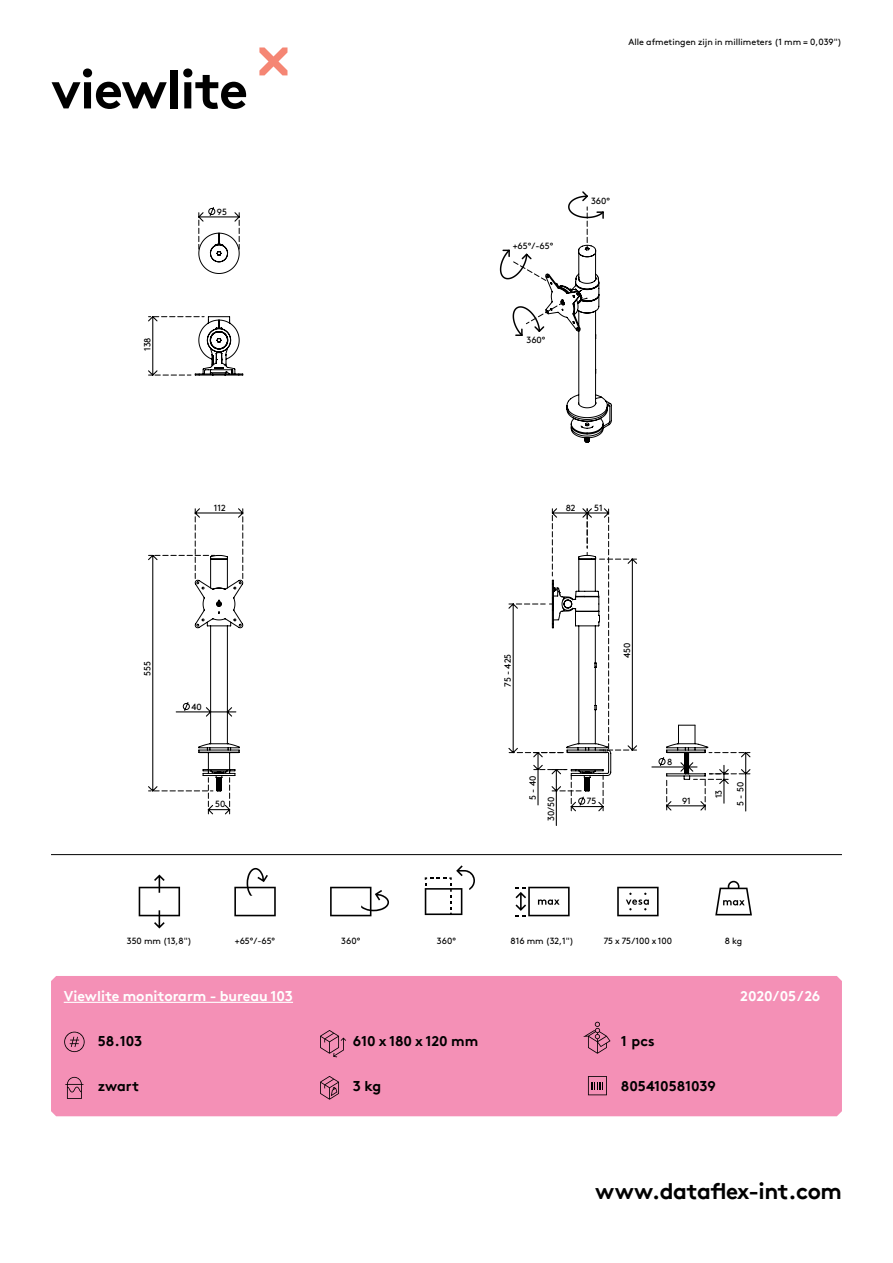
<style>
.page{position:relative;width:893px;height:1263px;background:#fff}
.page>*{position:absolute;margin:0;border:0;box-sizing:border-box;transform-origin:0 0}
.hoofdstuk{font:700 54px "Brown Pro TT";letter-spacing:-.02em;color:#000}
.t1{font:700 22.5px "Brown Pro TT";letter-spacing:-.02em;color:#000}
.specificaties{font:700 14.25px "Brown Pro TT";color:#000}
.t2{font:700 14.25px "Brown Pro TT";color:#fff}
.t3{font:9px "Brown";color:#000}
.t4{font:9px/18.3px "Brown Pro TT Regular Alt";color:#000}
</style>
<div class="page">
<svg style="left:259px;top:47px;width:28px;height:28px"></svg>
<hr style="left:51px;top:854px;width:791px;height:1px;background:#000">
<svg style="left:139px;top:874px;width:41px;height:54px"></svg>
<svg style="left:234px;top:868px;width:42px;height:48px"></svg>
<svg style="left:330px;top:887px;width:59px;height:29px"></svg>
<svg style="left:425px;top:865px;width:50px;height:50px"></svg>
<svg style="left:515px;top:887px;width:55px;height:29px"></svg>
<svg style="left:617px;top:887px;width:42px;height:29px"></svg>
<svg style="left:715px;top:881px;width:37px;height:34px"></svg>
<div style="left:51px;top:976px;width:791px;height:140px;background:#f490b6"></div>
<svg style="left:149px;top:508px;width:95px;height:307px"></svg>
<svg style="left:508px;top:508px;width:129px;height:304px"></svg>
<svg style="left:149px;top:316px;width:95px;height:60px"></svg>
<svg style="left:499px;top:191px;width:113px;height:252px"></svg>
<svg style="left:651px;top:724px;width:99px;height:87px"></svg>
<svg style="left:198px;top:207px;width:42px;height:67px"></svg>
<svg style="left:64px;top:1032px;width:21px;height:20px"></svg>
<svg style="left:65px;top:1077px;width:18px;height:22px"></svg>
<svg style="left:320px;top:1030px;width:26px;height:27px"></svg>
<svg style="left:583px;top:1022px;width:27px;height:32px"></svg>
<svg style="left:320px;top:1076px;width:19px;height:24px"></svg>
<svg style="left:588px;top:1076px;width:19px;height:19px"></svg>
<hr style="left:64px;top:1002px;width:229px;height:1px;background:#fff">
<p class="hoofdstuk" style="left:51px;top:46px;width:198px">viewlite</p>
<p class="t4" style="left:138px;top:351px;width:15px;rotate:-90deg">138</p>
<p class="t4" style="left:217px;top:202px;width:12px">95</p>
<p class="t4" style="left:214px;top:498px;width:13px">112</p>
<p class="t4" style="left:138px;top:676px;width:16px;rotate:-90deg">555</p>
<p class="t4" style="left:191px;top:697px;width:12px">40</p>
<p class="t4" style="left:215px;top:794px;width:12px">50</p>
<p class="t3" style="left:628px;top:35px;width:215px">Alle afmetingen zijn in millimeters (1 mm = 0,039")</p>
<p class="t4" style="left:513px;top:236px;width:42px">+65°/-65°</p>
<p class="t4" style="left:526px;top:330px;width:21px">360°</p>
<p class="t4" style="left:591px;top:191px;width:21px">360°</p>
<p class="t4" style="left:566px;top:498px;width:11px">82</p>
<p class="t4" style="left:594px;top:498px;width:10px">51</p>
<p class="t4" style="left:498px;top:687px;width:35px;rotate:-90deg">75 - 425</p>
<p class="t4" style="left:617px;top:658px;width:17px;rotate:-90deg">450</p>
<p class="t4" style="left:523px;top:821px;width:46px;text-indent:21px;rotate:-90deg">5 - 40<br>30/50</p>
<p class="t4" style="left:587px;top:791px;width:11px">75</p>
<p class="t4" style="left:667px;top:752px;width:7px">8</p>
<p class="t4" style="left:682px;top:790px;width:10px">91</p>
<p class="t4" style="left:709px;top:798px;width:10px;rotate:-90deg">13</p>
<p class="t4" style="left:730px;top:806px;width:26px;rotate:-90deg">5 - 50</p>
<p class="t3" style="left:127px;top:934px;width:66px">350 mm (13,8")</p>
<p class="t3" style="left:235px;top:934px;width:42px">+65°/-65°</p>
<p class="t3" style="left:341px;top:934px;width:21px">360°</p>
<p class="t3" style="left:437px;top:934px;width:21px">360°</p>
<p class="t3" style="left:511px;top:934px;width:65px">816 mm (32,1")</p>
<p class="t3" style="left:604px;top:934px;width:70px">75 x 75/100 x 100</p>
<p class="t3" style="left:725px;top:934px;width:19px">8 kg</p>
<h3 class="t2" style="left:64px;top:985px;width:231px">Viewlite monitorarm - bureau 103</h3>
<h3 class="t2" style="left:740px;top:985px;width:82px">2020/05/26</h3>
<h3 class="specificaties" style="left:98px;top:1029px;width:46px">58.103</h3>
<p class="specificaties" style="left:98px;top:1074px;width:43px">zwart</p>
<p class="specificaties" style="left:353px;top:1029px;width:127px">610 x 180 x 120 mm</p>
<p class="specificaties" style="left:621px;top:1029px;width:35px">1 pcs</p>
<p class="specificaties" style="left:353px;top:1074px;width:30px">3 kg</p>
<h3 class="specificaties" style="left:621px;top:1074px;width:96px">805410581039</h3>
<h2 class="t1" style="left:595px;top:1173px;width:248px">www.dataflex-int.com</h2>
</div>
